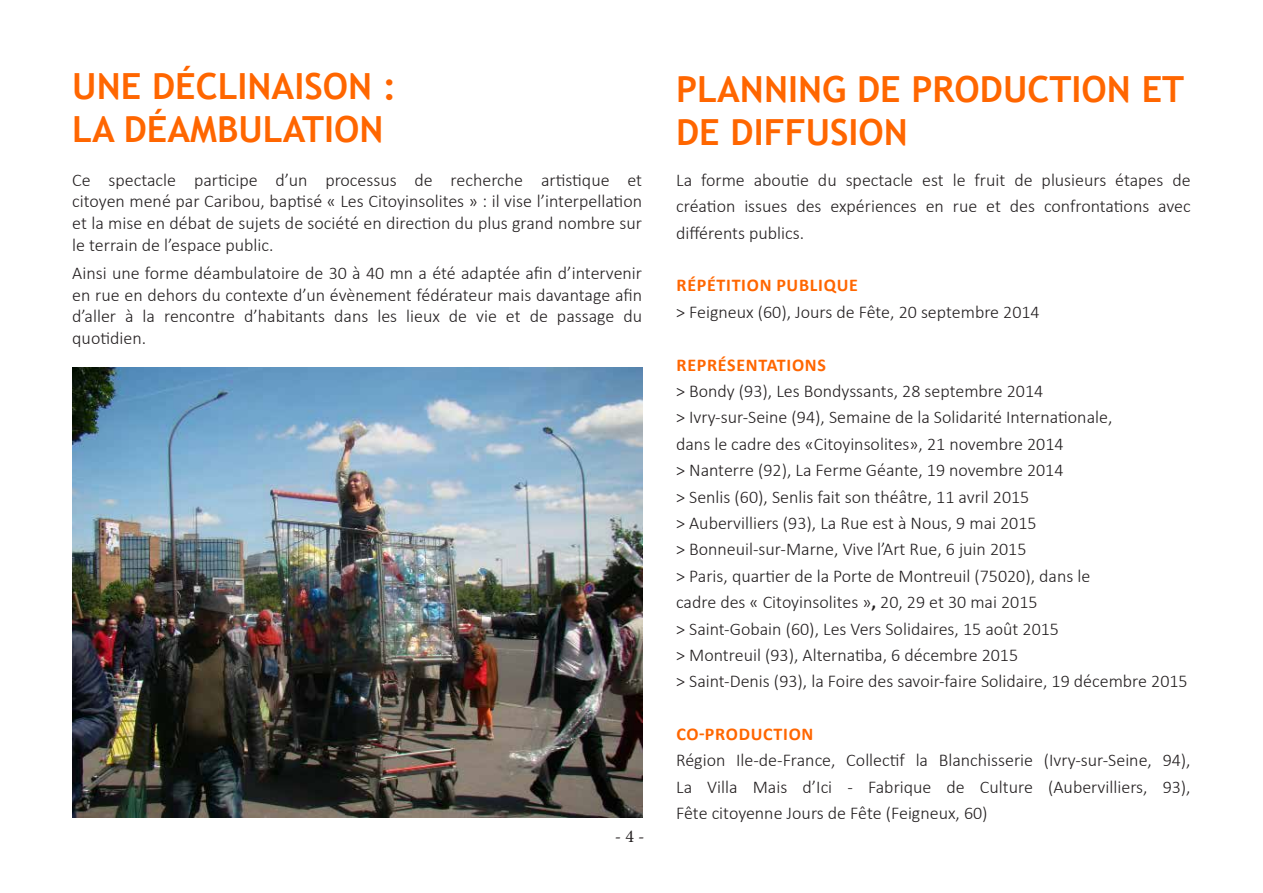
<style>
.page{position:relative;width:1263px;height:893px;background:#fff}
.page>*{position:absolute;margin:0;border:0;box-sizing:border-box;transform-origin:0 0}
.intertitre{font:700 36px/43.2px "Trebuchet MS";color:#f60}
.t1{font:300 18px/21.6px "Calibri";color:#231f20;text-align:justify}
.t2{font:700 18px "Calibri";letter-spacing:.04em;color:#f60}
.t3{font:18px "Minion Pro";color:#231f20}
.s1{font-weight:700}
</style>
<div class="page">
<img style="left:72px;top:368px;width:570px;height:449px">
<p class="intertitre" style="left:72px;top:64px;width:325px">UNE DÉCLINAISON :</p>
<p class="intertitre" style="left:72px;top:108px;width:313px">LA DÉAMBULATION</p>
<p class="t1" style="left:72px;top:168px;width:571px">Ce spectacle participe d’un processus de recherche artistique et</p>
<p class="t1" style="left:72px;top:190px;width:571px">citoyen mené par Caribou, baptisé « Les Citoyinsolites » : il vise l’interpellation et la mise en débat de sujets de société en direction du plus grand nombre sur le terrain de l’espace public.</p>
<p class="t1" style="left:72px;top:261px;width:571px">Ainsi une forme déambulatoire de 30 à 40 mn a été adaptée afin d’intervenir en rue en dehors du contexte d’un évènement fédérateur mais davantage afin</p>
<p class="t1" style="left:72px;top:305px;width:571px">d’aller à la rencontre d’habitants dans les lieux de vie et de passage du</p>
<p class="t1" style="left:72px;top:326px;width:75px">quotidien.</p>
<p class="t3" style="left:615px;top:824px;width:31px">- 4 -</p>
<p class="intertitre" style="left:676px;top:68px;width:510px">PLANNING DE PRODUCTION ET<br>DE DIFFUSION</p>
<p class="t1" style="left:676px;top:168px;width:516px">La forme aboutie du spectacle est le fruit de plusieurs étapes de</p>
<p class="t1" style="left:676px;top:194px;width:516px">création issues des expériences en rue et des confrontations avec</p>
<p class="t1" style="left:676px;top:221px;width:130px">différents publics.</p>
<p class="t2" style="left:676px;top:274px;width:183px">RÉPÉTITION PUBLIQUE</p>
<p class="t1" style="left:676px;top:300px;width:365px">&gt; Feigneux (60), Jours de Fête, 20 septembre 2014</p>
<p class="t2" style="left:676px;top:353px;width:151px">REPRÉSENTATIONS</p>
<p class="t1" style="left:676px;top:379px;width:369px">&gt; Bondy (93), Les Bondyssants, 28 septembre 2014</p>
<p class="t1" style="left:676px;top:406px;width:438px">&gt; Ivry-sur-Seine (94), Semaine de la Solidarité Internationale,</p>
<p class="t1" style="left:676px;top:432px;width:389px">dans le cadre des «Citoyinsolites», 21 novembre 2014</p>
<p class="t1" style="left:676px;top:458px;width:389px">&gt; Nanterre (92), La Ferme Géante, 19 novembre 2014</p>
<p class="t1" style="left:676px;top:485px;width:355px">&gt; Senlis (60), Senlis fait son théâtre, 11 avril 2015</p>
<p class="t1" style="left:676px;top:511px;width:362px">&gt; Aubervilliers (93), La Rue est à Nous, 9 mai 2015</p>
<p class="t1" style="left:676px;top:538px;width:352px">&gt; Bonneuil-sur-Marne, Vive l’Art Rue, 6 juin 2015</p>
<p class="t1" style="left:676px;top:564px;width:416px">&gt; Paris, quartier de la Porte de Montreuil (75020), dans le</p>
<p class="t1" style="left:676px;top:590px;width:363px">cadre des « Citoyinsolites »<span class="s1">,</span> 20, 29 et 30 mai 2015</p>
<p class="t1" style="left:676px;top:617px;width:384px">&gt; Saint-Gobain (60), Les Vers Solidaires, 15 août 2015</p>
<p class="t1" style="left:676px;top:643px;width:344px">&gt; Montreuil (93), Alternatiba, 6 décembre 2015</p>
<p class="t1" style="left:676px;top:670px;width:513px">&gt; Saint-Denis (93), la Foire des savoir-faire Solidaire, 19 décembre 2015</p>
<p class="t2" style="left:676px;top:723px;width:138px">CO-PRODUCTION</p>
<p class="t1" style="left:676px;top:749px;width:516px">Région Ile-de-France, Collectif la Blanchisserie (Ivry-sur-Seine, 94),</p>
<p class="t1" style="left:676px;top:775px;width:516px">La Villa Mais d’Ici - Fabrique de Culture (Aubervilliers, 93),</p>
<p class="t1" style="left:676px;top:802px;width:313px">Fête citoyenne Jours de Fête (Feigneux, 60)</p>
</div>
